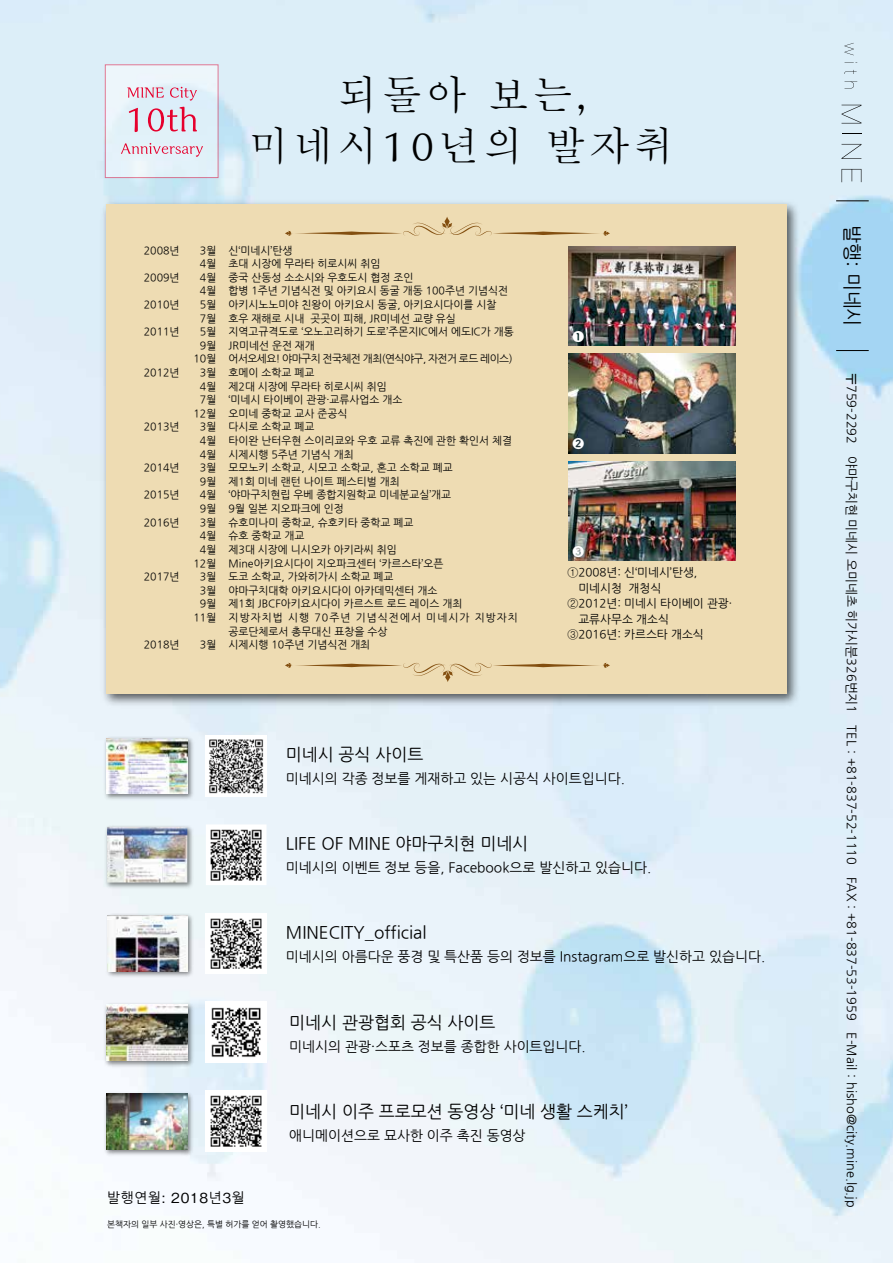
<style>
.page{position:relative;width:893px;height:1263px;background:#fff}
.page>*{position:absolute;margin:0;border:0;box-sizing:border-box;transform-origin:0 0}
.t1{font:500 40.35px/51px "Adobe Myungjo Std";letter-spacing:.1em;color:#000;text-align:center}
.t2{font:19.2px "Nanum Gothic";color:#000}
.t3{font:16.95px "Nanum Gothic";color:#000}
.t4{font:13.8px "Nanum Gothic";color:#000}
.t5{font:12.75px "Nanum Gothic";color:#000}
.t6{font:700 11.7px "Tsuku A Rd Gothic";color:#fff}
.t7{font:11.55px/15.5px "Nanum Gothic";color:#000}
.t8{font:10.65px/13.6px "Nanum Gothic";color:#000;text-align:right}
.t9{font:8.55px "Nanum Gothic";color:#000}
.s1{font-family:"Kaimin So Std";font-weight:400}
.s2{font-family:"Gothic BBB Pro";font-weight:500}
</style>
<div class="page">
<img style="left:0;top:0;width:893px;height:1263px">
<div style="left:105px;top:65px;width:113px;height:113px;background:#e4f2fa"></div>
<svg style="left:127px;top:87px;width:37px;height:11px"></svg>
<svg style="left:170px;top:87px;width:27px;height:14px"></svg>
<svg style="left:129px;top:108px;width:9px;height:24px"></svg>
<svg style="left:148px;top:107px;width:49px;height:25px"></svg>
<svg style="left:121px;top:143px;width:82px;height:14px"></svg>
<hr style="left:836px;top:201px;width:33px;height:1px;background:#000">
<hr style="left:836px;top:350px;width:33px;height:1px;background:#000">
<svg style="left:841px;top:105px;width:20px;height:18px"></svg>
<svg style="left:841px;top:133px;width:20px;height:1px"></svg>
<svg style="left:841px;top:144px;width:20px;height:15px"></svg>
<svg style="left:841px;top:169px;width:20px;height:13px"></svg>
<svg style="left:844px;top:43px;width:10px;height:12px"></svg>
<svg style="left:844px;top:62px;width:13px;height:1px"></svg>
<svg style="left:844px;top:70px;width:13px;height:4px"></svg>
<svg style="left:844px;top:81px;width:13px;height:7px"></svg>
<img style="left:98px;top:196px;width:706px;height:515px">
<div style="left:106px;top:205px;width:681px;height:489px;background:#eedcb3"></div>
<svg style="left:285px;top:217px;width:325px;height:19px"></svg>
<svg style="left:285px;top:663px;width:325px;height:19px"></svg>
<img style="left:568px;top:246px;width:168px;height:99px">
<img style="left:568px;top:354px;width:168px;height:99px">
<img style="left:568px;top:462px;width:168px;height:99px">
<img style="left:206px;top:736px;width:61px;height:60px">
<img style="left:101px;top:732px;width:97px;height:75px">
<img style="left:106px;top:738px;width:81px;height:56px">
<img style="left:206px;top:913px;width:61px;height:61px">
<img style="left:102px;top:908px;width:95px;height:79px">
<img style="left:108px;top:915px;width:79px;height:56px">
<img style="left:206px;top:824px;width:61px;height:61px">
<img style="left:102px;top:819px;width:95px;height:78px">
<img style="left:107px;top:827px;width:80px;height:55px">
<img style="left:206px;top:1002px;width:61px;height:61px">
<img style="left:101px;top:999px;width:100px;height:75px">
<img style="left:106px;top:1004px;width:81px;height:56px">
<img style="left:206px;top:1091px;width:61px;height:60px">
<img style="left:92px;top:1089px;width:112px;height:69px">
<img style="left:106px;top:1094px;width:81px;height:55px">
<h1 class="t1" style="left:249px;top:69px;width:427px">되돌아 보는<span class="s1">, </span>미네시<span class="s1">10</span>년의 발자취</h1>
<p class="t8" style="left:144px;top:243px;width:37px">2008년</p>
<p class="t8" style="left:144px;top:271px;width:37px">2009년</p>
<p class="t8" style="left:144px;top:298px;width:37px">2010년</p>
<p class="t8" style="left:144px;top:325px;width:37px">2011년</p>
<p class="t8" style="left:144px;top:366px;width:37px">2012년</p>
<p class="t8" style="left:144px;top:420px;width:37px">2013년</p>
<p class="t8" style="left:144px;top:461px;width:37px">2014년</p>
<p class="t8" style="left:144px;top:488px;width:37px">2015년</p>
<p class="t8" style="left:144px;top:516px;width:37px">2016년</p>
<p class="t8" style="left:144px;top:570px;width:37px">2017년</p>
<p class="t8" style="left:144px;top:638px;width:37px">2018년</p>
<p class="t8" style="left:193px;top:243px;width:24px">3월<br>4월<br>4월<br>4월<br>5월<br>7월<br>5월<br>9월<br>10월<br>3월<br>4월<br>7월<br>12월<br>3월<br>4월<br>4월<br>3월<br>9월<br>4월<br>9월<br>3월<br>4월<br>4월<br>12월<br>3월<br>3월<br>9월<br>11월</p>
<p class="t8" style="left:200px;top:638px;width:18px">3월</p>
<p class="t8" style="left:229px;top:243px;width:291px;text-align:left">신‘미네시’탄생<br>초대 시장에 무라타 히로시씨 취임<br>중국 산동성 소소시와 우호도시 협정 조인<br>합병 1주년 기념식전 및 아키요시 동굴 개동 100주년 기념식전 아키시노노미야 친왕이 아키요시 동굴, 아키요시다이를 시찰 호우 재해로 시내 곳곳이 피해, JR미네선 교량 유실 지역고규격도로 ‘오노고리하기 도로’주몬지IC에서 에도IC가 개통<br>JR미네선 운전 재개<br>어서오세요! 야마구치 전국체전 개최(연식야구, 자전거 로드 레이스) 호메이 소학교 폐교<br>제2대 시장에 무라타 히로시씨 취임<br>‘미네시 타이베이 관광·교류사업소 개소<br>오미네 중학교 교사 준공식<br>다시로 소학교 폐교<br>타이완 난터우현 스이리쿄와 우호 교류 촉진에 관한 확인서 체결 시제시행 5주년 기념식 개최<br>모모노키 소학교, 시모고 소학교, 혼고 소학교 폐교<br>제1회 미네 랜턴 나이트 페스티벌 개최<br>‘야마구치현립 우베 종합지원학교 미네분교실’개교<br>9월 일본 지오파크에 인정<br>슈호미나미 중학교, 슈호키타 중학교 폐교<br>슈호 중학교 개교<br>제3대 시장에 니시오카 아키라씨 취임<br>Mine아키요시다이 지오파크센터 ‘카르스타’오픈<br>도코 소학교, 가와히가시 소학교 폐교<br>야마구치대학 아키요시다이 아카데믹센터 개소<br>제1회 JBCF아키요시다이 카르스트 로드 레이스 개최 지방자치법 시행 70주년 기념식전에서 미네시가 지방자치 공로단체로서 총무대신 표창을 수상<br>시제시행 10주년 기념식전 개최</p>
<p class="t6" style="left:572px;top:328px;width:13px">❶</p>
<p class="t6" style="left:572px;top:434px;width:13px">❷</p>
<p class="t6" style="left:572px;top:543px;width:13px">❸</p>
<p class="t7" style="left:567px;top:565px;width:166px">①2008년: 신‘미네시’탄생,　미네시청 개청식<br>②2012년: 미네시 타이베이 관광·　교류사무소 개소식<br>③2016년: 카르스타 개소식</p>
<h3 class="t3" style="left:286px;top:746px;width:139px">미네시 공식 사이트</h3>
<p class="t4" style="left:286px;top:772px;width:341px">미네시의 각종 정보를 게재하고 있는 시공식 사이트입니다.</p>
<h3 class="t3" style="left:286px;top:835px;width:244px">LIFE OF MINE 야마구치현 미네시</h3>
<p class="t4" style="left:286px;top:861px;width:367px">미네시의 이벤트 정보 등을, Facebook으로 발신하고 있습니다.</p>
<h3 class="t3" style="left:286px;top:924px;width:142px">MINECITY_official</h3>
<p class="t4" style="left:286px;top:949px;width:481px">미네시의 아름다운 풍경 및 특산품 등의 정보를 Instagram으로 발신하고 있습니다.</p>
<h3 class="t3" style="left:289px;top:1014px;width:208px">미네시 관광협회 공식 사이트</h3>
<p class="t4" style="left:289px;top:1040px;width:298px">미네시의 관광·스포츠 정보를 종합한 사이트입니다.</p>
<h3 class="t3" style="left:289px;top:1103px;width:340px">미네시 이주 프로모션 동영상 ‘미네 생활 스케치’</h3>
<p class="t4" style="left:289px;top:1129px;width:238px">애니메이션으로 묘사한 이주 촉진 동영상</p>
<p class="t4" style="left:107px;top:1190px;width:139px">발행연월<span class="s2">: 2018</span>년<span class="s2">3</span>월</p>
<p class="t9" style="left:107px;top:1220px;width:215px">본책자의 일부 사진·영상은, 특별 허가를 얻어 촬영했습니다.</p>
<h2 class="t2" style="left:862px;top:225px;width:103px;rotate:90deg">발행: 미네시</h2>
<p class="t5" style="left:857px;top:373px;width:836px;rotate:90deg">〒759-2292　야마구치현 미네시 오미네초 히가시분326번지1　TEL：+81-837-52-1110　FAX：+81-837-53-1959　E-Mail：hisho@city.mine.lg.jp</p>
</div>
